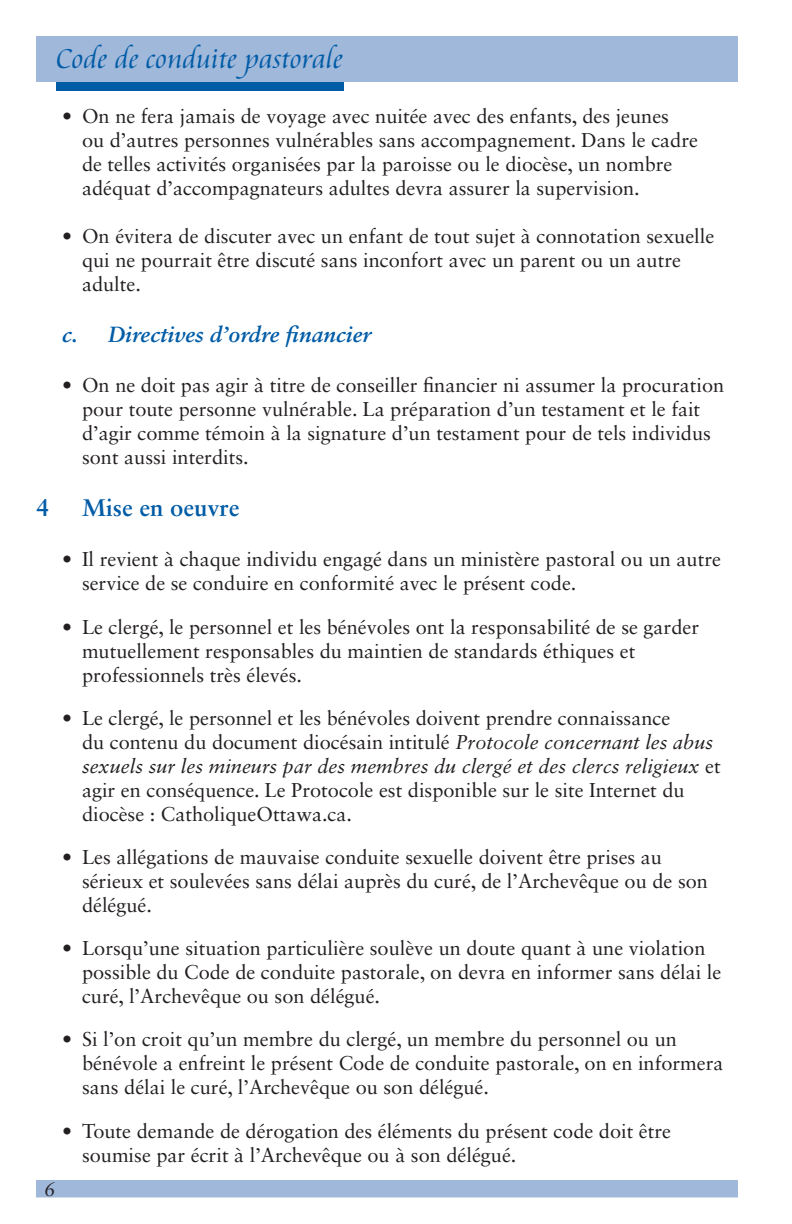
<style>
.page{position:relative;width:792px;height:1224px;background:#fff}
.page>*{position:absolute;margin:0;border:0;box-sizing:border-box;transform-origin:0 0}
.t1{font:300 30px "Cataneo BT";color:#015ca7}
.t2{font:700 24px "Sabon LT Std";color:#015ca7}
.t3{font:italic 700 22px "Sabon LT Std";color:#015ca7}
.t4{font:20px/24px "Sabon LT Std";color:#231f20}
.t5{font:italic 20px "Sabon LT Std";color:#231f20}
.s1{font-style:italic}
</style>
<div class="page">
<div style="left:56px;top:74px;width:288px;height:17px;background:#015ca7"></div>
<div style="left:36px;top:36px;width:702px;height:45px;background:#a0b8da"></div>
<div style="left:36px;top:1181px;width:702px;height:16px;background:#a0b8da"></div>
<h1 class="t1" style="left:56px;top:40px;width:288px">Code de conduite pastorale</h1>
<p class="t4" style="left:82px;top:104px;width:617px;text-indent:-20px">• On ne fera jamais de voyage avec nuitée avec des enfants, des jeunes<br>ou d’autres personnes vulnérables sans accompagnement. Dans le cadre de telles activités organisées par la paroisse ou le diocèse, un nombre adéquat d’accompagnateurs adultes devra assurer la supervision.</p>
<p class="t4" style="left:82px;top:224px;width:634px;text-indent:-20px">• On évitera de discuter avec un enfant de tout sujet à connotation sexuelle qui ne pourrait être discuté sans inconfort avec un parent ou un autre adulte.</p>
<p class="t3" style="left:62px;top:321px;width:311px">c. Directives d’ordre financier</p>
<p class="t4" style="left:82px;top:373px;width:644px;text-indent:-20px">• On ne doit pas agir à titre de conseiller financier ni assumer la procuration pour toute personne vulnérable. La préparation d’un testament et le fait d’agir comme témoin à la signature d’un testament pour de tels individus sont aussi interdits.</p>
<p class="t2" style="left:36px;top:493px;width:15px">4</p>
<p class="t2" style="left:82px;top:493px;width:159px">Mise en oeuvre</p>
<p class="t4" style="left:82px;top:547px;width:641px;text-indent:-20px">• Il revient à chaque individu engagé dans un ministère pastoral ou un autre service de se conduire en conformité avec le présent code.</p>
<p class="t4" style="left:82px;top:615px;width:619px;text-indent:-20px">• Le clergé, le personnel et les bénévoles ont la responsabilité de se garder mutuellement responsables du maintien de standards éthiques et professionnels très élevés.</p>
<p class="t4" style="left:82px;top:706px;width:640px;text-indent:-20px">• Le clergé, le personnel et les bénévoles doivent prendre connaissance<br>du contenu du document diocésain intitulé <span class="s1">Protocole concernant les abus sexuels sur les mineurs par des membres du clergé et des clercs religieux</span> et agir en conséquence. Le Protocole est disponible sur le site Internet du diocèse : CatholiqueOttawa.ca.</p>
<p class="t4" style="left:82px;top:845px;width:628px;text-indent:-20px">• Les allégations de mauvaise conduite sexuelle doivent être prises au sérieux et soulevées sans délai auprès du curé, de l’Archevêque ou de son délégué.</p>
<p class="t4" style="left:82px;top:936px;width:641px;text-indent:-20px">• Lorsqu’une situation particulière soulève un doute quant à une violation possible du Code de conduite pastorale, on devra en informer sans délai le curé, l’Archevêque ou son délégué.</p>
<p class="t4" style="left:82px;top:1027px;width:643px;text-indent:-20px">• Si l’on croit qu’un membre du clergé, un membre du personnel ou un bénévole a enfreint le présent Code de conduite pastorale, on en informera sans délai le curé, l’Archevêque ou son délégué.</p>
<p class="t4" style="left:82px;top:1119px;width:591px;text-indent:-20px">• Toute demande de dérogation des éléments du présent code doit être soumise par écrit à l’Archevêque ou à son délégué.</p>
<p class="t5" style="left:44px;top:1177px;width:13px">6</p>
</div>
